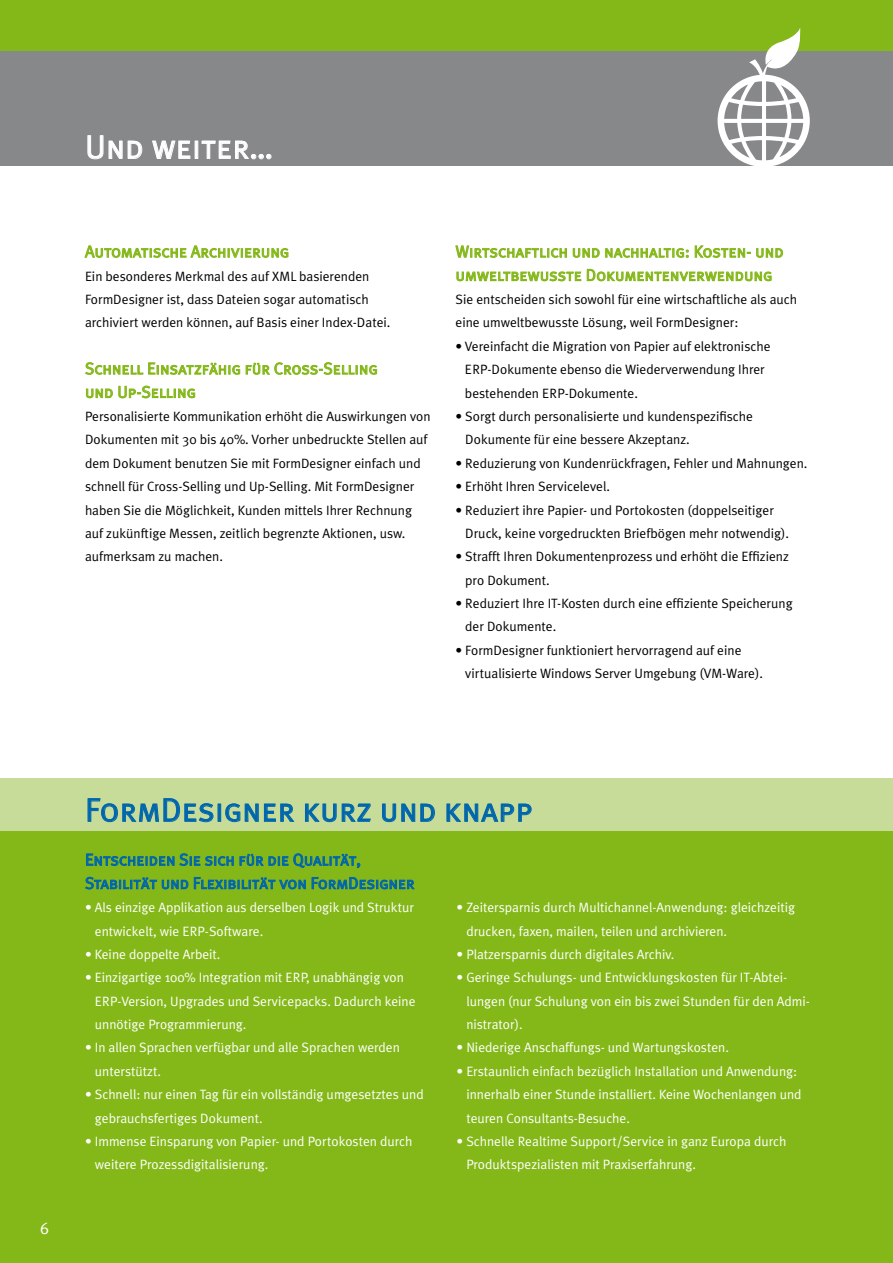
<style>
.page{position:relative;width:893px;height:1263px;background:#fff}
.page>*{position:absolute;margin:0;border:0;box-sizing:border-box;transform-origin:0 0}
.t1{font:33px "Meta Plus Normal Caps";letter-spacing:.005em;color:#0066ac}
.t2{font:33px "Meta Plus Normal Caps";letter-spacing:.005em;color:#fff}
.t3{font:16.5px/23.4px "Meta Plus Normal Caps";letter-spacing:.005em;color:#84b819}
.t4{font:16.5px/23.4px "Meta Plus Normal Caps";color:#0066ac}
.t5{font:16.5px "Meta Plus Normal Caps";color:#fff}
.t6{font:13.5px/23.4px "Meta Plus Normal";color:#000}
.t7{font:13.5px/23.4px "Meta Plus Normal";color:#fff}
</style>
<div class="page">
<div style="left:0;top:778px;width:893px;height:55px;background:#c7dc98"></div>
<div style="left:0;top:831px;width:893px;height:432px;background:#84b819"></div>
<div style="left:0;top:0;width:893px;height:51px;background:#84b819"></div>
<div style="left:0;top:51px;width:893px;height:115px;background:#87888a"></div>
<svg style="left:87px;top:135px;width:16px;height:24px"></svg>
<svg style="left:109px;top:141px;width:33px;height:18px"></svg>
<svg style="left:152px;top:140px;width:38px;height:19px"></svg>
<div style="left:195px;top:141px;width:3px;height:18px;border:1px solid #fff"></div>
<svg style="left:202px;top:141px;width:69px;height:18px"></svg>
<svg style="left:84px;top:245px;width:204px;height:13px"></svg>
<svg style="left:85px;top:362px;width:155px;height:13px"></svg>
<svg style="left:246px;top:362px;width:131px;height:13px"></svg>
<svg style="left:86px;top:386px;width:109px;height:12px"></svg>
<svg style="left:455px;top:245px;width:112px;height:13px"></svg>
<svg style="left:573px;top:248px;width:116px;height:10px"></svg>
<svg style="left:695px;top:245px;width:88px;height:13px"></svg>
<svg style="left:456px;top:271px;width:125px;height:11px"></svg>
<svg style="left:587px;top:268px;width:185px;height:14px"></svg>
<svg style="left:85px;top:798px;width:350px;height:92px"></svg>
<svg style="left:447px;top:803px;width:85px;height:19px"></svg>
<svg style="left:718px;top:28px;width:92px;height:138px"></svg>
<h1 class="t2" style="left:85px;top:128px;width:189px">Und weiter…</h1>
<p class="t3" style="left:85px;top:240px;width:206px">Automatische Archivierung</p>
<p class="t6" style="left:85px;top:264px;width:307px">Ein besonderes Merkmal des auf XML basierenden<br>FormDesigner ist, dass Dateien sogar automatisch archiviert werden können, auf Basis einer Index-Datei.</p>
<p class="t3" style="left:85px;top:357px;width:294px">Schnell Einsatzfähig für Cross-Selling und Up-Selling</p>
<p class="t6" style="left:85px;top:404px;width:347px">Personalisierte Kommunikation erhöht die Auswirkungen von Dokumenten mit 30 bis 40%. Vorher unbedruckte Stellen auf dem Dokument benutzen Sie mit FormDesigner einfach und schnell für Cross-Selling und Up-Selling. Mit FormDesigner haben Sie die Möglichkeit, Kunden mittels Ihrer Rechnung auf zukünftige Messen, zeitlich begrenzte Aktionen, usw. aufmerksam zu machen.</p>
<p class="t3" style="left:455px;top:240px;width:330px">Wirtschaftlich und nachhaltig: Kosten- und umweltbewusste Dokumentenverwendung</p>
<p class="t6" style="left:455px;top:287px;width:343px">Sie entscheiden sich sowohl für eine wirtschaftliche als auch eine umweltbewusste Lösung, weil FormDesigner:</p>
<p class="t6" style="left:465px;top:334px;width:307px;text-indent:-9px">• Vereinfacht die Migration von Papier auf elektronische<br>ERP-Dokumente ebenso die Wiederverwendung Ihrer bestehenden ERP-Dokumente.</p>
<p class="t6" style="left:465px;top:404px;width:289px;text-indent:-10px">• Sorgt durch personalisierte und kundenspezifische<br>Dokumente für eine bessere Akzeptanz.</p>
<p class="t6" style="left:455px;top:451px;width:353px">• Reduzierung von Kundenrückfragen, Fehler und Mahnungen.</p>
<p class="t6" style="left:455px;top:475px;width:156px">• Erhöht Ihren Servicelevel.</p>
<p class="t6" style="left:465px;top:498px;width:325px;text-indent:-10px">• Reduziert ihre Papier- und Portokosten (doppelseitiger<br>Druck, keine vorgedruckten Briefbögen mehr notwendig).</p>
<p class="t6" style="left:465px;top:545px;width:325px;text-indent:-10px">• Strafft Ihren Dokumentenprozess und erhöht die Effizienz pro Dokument.</p>
<p class="t6" style="left:465px;top:591px;width:329px;text-indent:-10px">• Reduziert Ihre IT-Kosten durch eine effiziente Speicherung der Dokumente.</p>
<p class="t6" style="left:465px;top:638px;width:299px;text-indent:-10px">• FormDesigner funktioniert hervorragend auf eine virtualisierte Windows Server Umgebung (VM-Ware).</p>
<p class="t5" style="left:40px;top:1218px;width:10px">6</p>
<h1 class="t1" style="left:85px;top:791px;width:449px">FormDesigner kurz und knapp</h1>
<p class="t4" style="left:85px;top:848px;width:331px">Entscheiden Sie sich für die Qualität,<br>Stabilität und Flexibilität von FormDesigner</p>
<p class="t7" style="left:95px;top:896px;width:321px;text-indent:-10px">• Als einzige Applikation aus derselben Logik und Struktur entwickelt, wie ERP-Software.</p>
<p class="t7" style="left:85px;top:942px;width:137px">• Keine doppelte Arbeit.</p>
<p class="t7" style="left:95px;top:966px;width:322px;text-indent:-10px">• Einzigartige 100% Integration mit ERP, unabhängig von<br>ERP-Version, Upgrades und Servicepacks. Dadurch keine unnötige Programmierung.</p>
<p class="t7" style="left:95px;top:1036px;width:307px;text-indent:-10px">• In allen Sprachen verfügbar und alle Sprachen werden unterstützt.</p>
<p class="t7" style="left:95px;top:1083px;width:330px;text-indent:-10px">• Schnell: nur einen Tag für ein vollständig umgesetztes und gebrauchsfertiges Dokument.</p>
<p class="t7" style="left:95px;top:1129px;width:319px;text-indent:-10px">• Immense Einsparung von Papier- und Portokosten durch weitere Prozessdigitalisierung.</p>
<p class="t7" style="left:466px;top:895px;width:330px;text-indent:-10px">• Zeitersparnis durch Multichannel-Anwendung: gleichzeitig drucken, faxen, mailen, teilen und archivieren.</p>
<p class="t7" style="left:457px;top:942px;width:219px">• Platzersparnis durch digitales Archiv.</p>
<p class="t7" style="left:466px;top:966px;width:345px;text-indent:-10px">• Geringe Schulungs- und Entwicklungskosten für IT-Abtei&shy;lungen (nur Schulung von ein bis zwei Stunden für den Admi&shy;nistrator).</p>
<p class="t7" style="left:457px;top:1036px;width:274px">• Niederige Anschaffungs- und Wartungskosten.</p>
<p class="t7" style="left:466px;top:1059px;width:337px;text-indent:-10px">• Erstaunlich einfach bezüglich Installation und Anwendung: innerhalb einer Stunde installiert. Keine Wochenlangen und teuren Consultants-Besuche.</p>
<p class="t7" style="left:466px;top:1129px;width:321px;text-indent:-10px">• Schnelle Realtime Support/Service in ganz Europa durch<br>Produktspezialisten mit Praxiserfahrung.</p>
</div>
